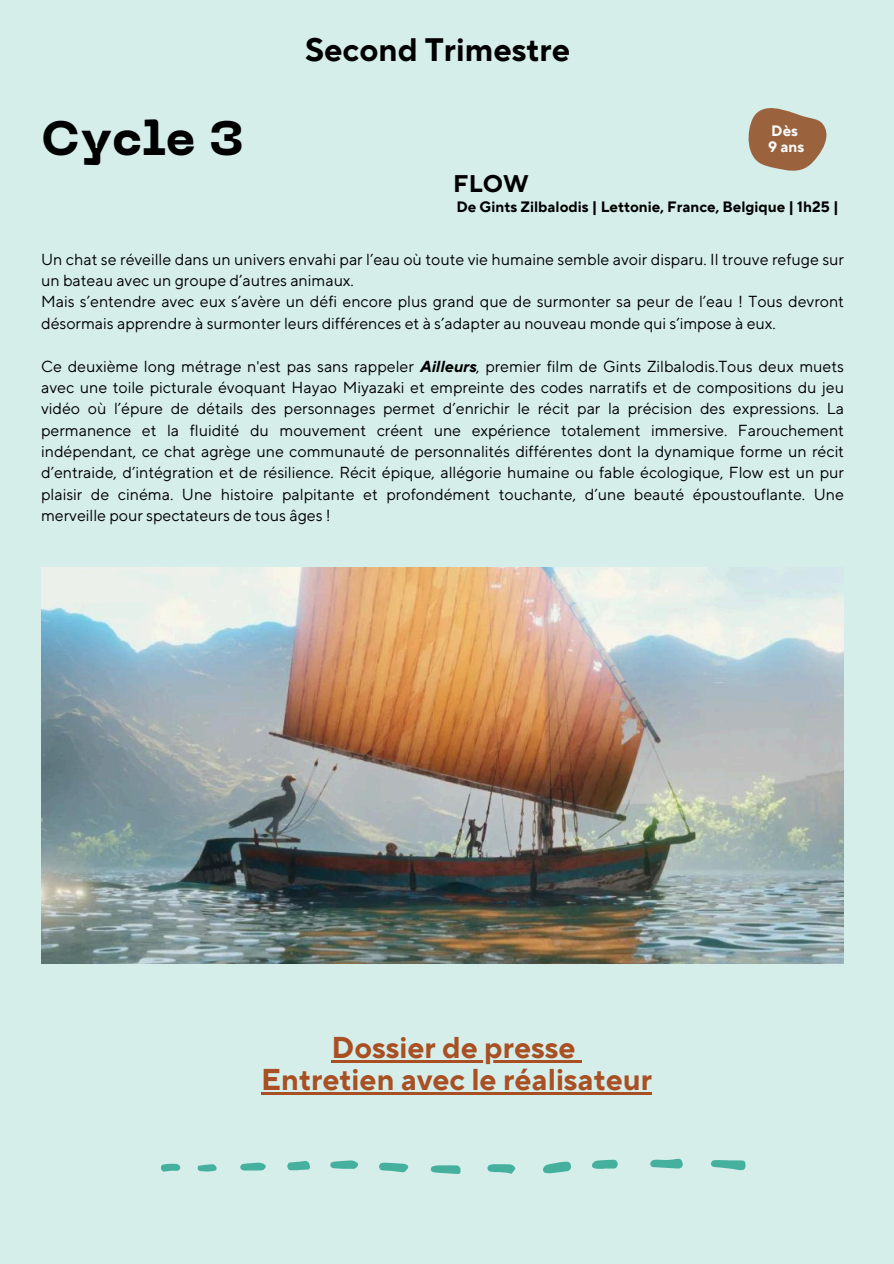
<style>
.page{position:relative;width:894px;height:1264px;background:#fff}
.page>*{position:absolute;margin:0;border:0;box-sizing:border-box;transform-origin:0 0}
.t1{font:800 48px "PP Neue Machina";color:#000}
.t2{font:700 32.4px "TT Norms Pro";color:#000}
.t3{font:700 30px/32.7px "TT Norms Pro";color:#a85023;text-align:center}
.t4{font:700 24px "TT Norms Pro";color:#000}
.t5{font:15.9px/21.3px "TT Norms Pro";color:#000}
.t6{font:700 15px "TT Norms Pro";color:#000}
.t7{font:700 15px/15.8px "TT Norms Pro";color:#fbfcfc}
.s1{font-weight:700;font-style:italic}
</style>
<div class="page">
<div style="left:0;top:0;width:893px;height:1263px;background:#d5eeea"></div>
<img style="left:41px;top:567px;width:802px;height:396px">
<svg style="left:710px;top:1160px;width:35px;height:10px"></svg>
<svg style="left:543px;top:1161px;width:28px;height:12px"></svg>
<svg style="left:650px;top:1158px;width:33px;height:10px"></svg>
<svg style="left:430px;top:1165px;width:30px;height:8px"></svg>
<svg style="left:379px;top:1162px;width:29px;height:10px"></svg>
<svg style="left:487px;top:1164px;width:28px;height:9px"></svg>
<svg style="left:592px;top:1159px;width:26px;height:9px"></svg>
<svg style="left:330px;top:1160px;width:28px;height:8px"></svg>
<svg style="left:287px;top:1160px;width:23px;height:10px"></svg>
<svg style="left:240px;top:1162px;width:26px;height:8px"></svg>
<svg style="left:161px;top:1163px;width:19px;height:8px"></svg>
<svg style="left:197px;top:1164px;width:20px;height:7px"></svg>
<svg style="left:748px;top:108px;width:78px;height:63px"></svg>
<hr style="left:331px;top:1059px;width:244px;height:3px;background:#a85023">
<svg style="left:575px;top:1060px;width:6px;height:2px"></svg>
<hr style="left:261px;top:1092px;width:391px;height:2px;background:#a85023">
<h4 class="t1" style="left:41px;top:120px;width:204px">Cycle 3</h4>
<p class="t2" style="left:305px;top:30px;width:266px">Second Trimestre</p>
<p class="t7" style="left:768px;top:124px;width:38px">Dès<br>9 ans</p>
<h3 class="t4" style="left:453px;top:169px;width:77px">FLOW</h3>
<h4 class="t6" style="left:456px;top:197px;width:383px">De Gints Zilbalodis | Lettonie, France, Belgique | 1h25 |</h4>
<h2 class="t5" style="left:41px;top:249px;width:804px">Un chat se réveille dans un univers envahi par l’eau où toute vie humaine semble avoir disparu. Il trouve refuge sur un bateau avec un groupe d’autres animaux.</h2>
<h1 class="t5" style="left:41px;top:292px;width:804px">Mais s’entendre avec eux s’avère un défi encore plus grand que de surmonter sa peur de l’eau ! Tous devront désormais apprendre à surmonter leurs différences et à s’adapter au nouveau monde qui s’impose à eux.</h1>
<p class="t5" style="left:41px;top:356px;width:804px;text-align:justify">Ce deuxième long métrage n'est pas sans rappeler <span class="s1">Ailleurs</span>, premier film de Gints Zilbalodis.Tous deux muets avec une toile picturale évoquant Hayao Miyazaki et empreinte des codes narratifs et de compositions du jeu vidéo où l’épure de détails des personnages permet d’enrichir le récit par la précision des expressions. La permanence et la fluidité du mouvement créent une expérience totalement immersive. Farouchement indépendant, ce chat agrège une communauté de personnalités différentes dont la dynamique forme un récit d’entraide, d’intégration et de résilience. Récit épique, allégorie humaine ou fable écologique, Flow est un pur plaisir de cinéma. Une histoire palpitante et profondément touchante, d’une beauté époustouflante. Une merveille pour spectateurs de tous âges !</p>
<p class="t3" style="left:261px;top:1031px;width:392px">Dossier de presse<br>Entretien avec le réalisateur</p>
</div>
